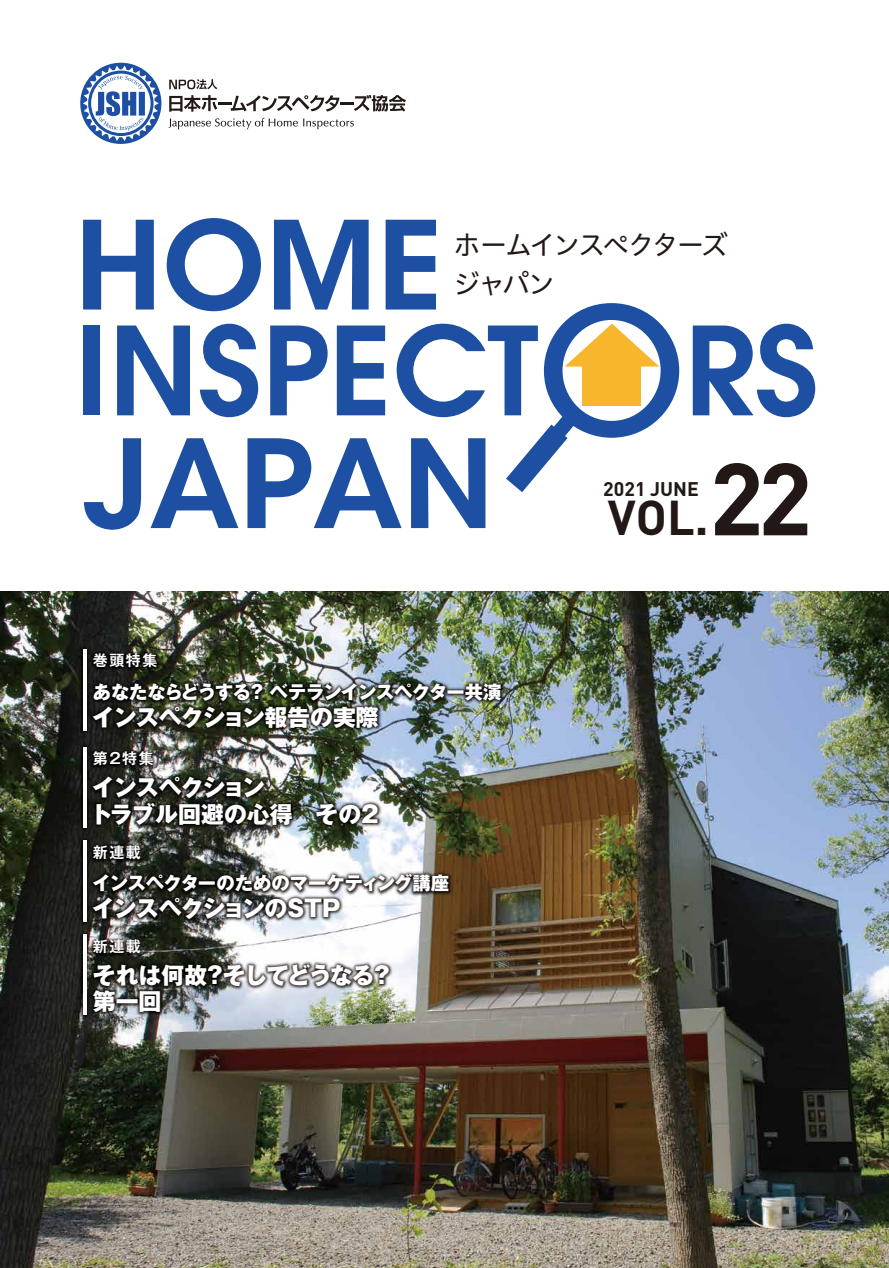
<style>
.page{position:relative;width:889px;height:1268px;background:#fff}
.page>*{position:absolute;margin:0;border:0;box-sizing:border-box;transform-origin:0 0}
.t1{font:600 121.35px/218.4px "ITC Avant Garde Std";color:#1d50a2}
.t2{font:700 48.3px "DIN";color:#221815}
.t3{font:27px/38.4px "Hiragino UD Sans Std W4";letter-spacing:-.075em;color:#221815}
.t4{font:800 22.8px/26.1px "Gothic MB101 Pro";letter-spacing:-.03em;color:#fff}
.t5{font:800 22.8px/26.1px "Gothic MB101 Pro";color:#fff}
.t6{font:700 19.5px "DIN";color:#221815}
.t7{font:800 18.3px "Gothic MB101 Pro";letter-spacing:-.03em;color:#fff}
.t8{font:800 18.3px "Gothic MB101 Pro";color:#fff}
.t9{font:700 15px "Gothic MB101 Pro De";letter-spacing:.1em;color:#fff}
.s1{font-size:100.65px}
</style>
<div class="page">
<img style="left:0;top:591px;width:889px;height:676px">
<img style="left:28px;top:593px;width:529px;height:476px">
<hr style="left:83px;top:648px;width:3px;height:82px;background:#fff">
<hr style="left:83px;top:746px;width:3px;height:81px;background:#fff">
<hr style="left:83px;top:840px;width:3px;height:81px;background:#fff">
<hr style="left:83px;top:934px;width:3px;height:80px;background:#fff">
<svg style="left:169px;top:79px;width:48px;height:10px"></svg>
<svg style="left:168px;top:118px;width:186px;height:11px"></svg>
<svg style="left:169px;top:95px;width:48px;height:17px"></svg>
<hr style="left:218px;top:102px;width:14px;height:3px;background:#221815">
<svg style="left:231px;top:95px;width:108px;height:16px"></svg>
<hr style="left:340px;top:102px;width:14px;height:3px;background:#221815">
<svg style="left:354px;top:95px;width:52px;height:16px"></svg>
<svg style="left:80px;top:63px;width:81px;height:81px"></svg>
<div style="left:83px;top:325px;width:17px;height:90px;background:#1d50a2"></div>
<svg style="left:117px;top:325px;width:73px;height:90px"></svg>
<svg style="left:200px;top:323px;width:58px;height:94px"></svg>
<svg style="left:270px;top:325px;width:57px;height:90px"></svg>
<svg style="left:337px;top:325px;width:48px;height:90px"></svg>
<svg style="left:693px;top:323px;width:122px;height:94px"></svg>
<svg style="left:397px;top:303px;width:282px;height:189px"></svg>
<h1 class="t1" style="left:75px;top:156px;width:421px">HOME<br>JAPAN</h1>
<p class="t3" style="left:453px;top:224px;width:276px">ホームインスペクターズジャパン</p>
<h2 class="t2" style="left:608px;top:486px;width:206px">VOL.<span class="s1">22</span></h2>
<p class="t6" style="left:603px;top:476px;width:97px">2021 JUNE</p>
<p class="t9" style="left:93px;top:648px;width:66px">巻頭特集</p>
<p class="t7" style="left:93px;top:676px;width:410px">あなたならどうする？ ベテランインスペクター共演</p>
<p class="t4" style="left:92px;top:701px;width:288px">インスペクション報告の実際</p>
<p class="t9" style="left:93px;top:746px;width:62px">第2特集</p>
<p class="t5" style="left:90px;top:771px;width:290px">インスペクション<br>トラブル回避の心得　その2</p>
<p class="t9" style="left:93px;top:839px;width:49px">新連載</p>
<p class="t8" style="left:92px;top:867px;width:358px">インスペクターのためのマーケティング講座</p>
<p class="t4" style="left:92px;top:891px;width:250px">インスペクションのSTP</p>
<p class="t9" style="left:93px;top:934px;width:49px">新連載</p>
<p class="t4" style="left:93px;top:958px;width:302px">それは何故？そしてどうなる？第一回</p>
</div>
